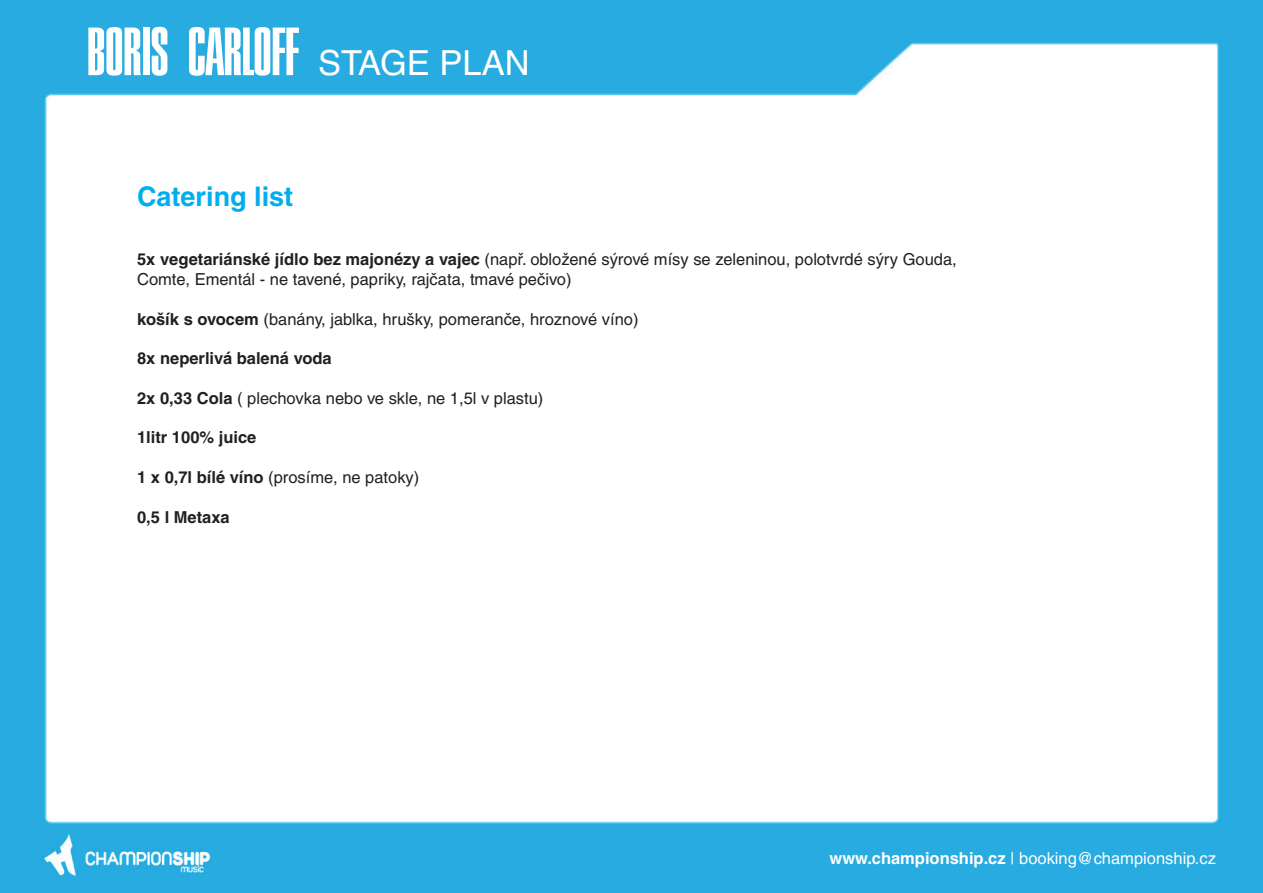
<style>
.page{position:relative;width:1263px;height:893px;background:#fff}
.page>*{position:absolute;margin:0;border:0;box-sizing:border-box;transform-origin:0 0}
.t1{font:66px "Plakette CE";color:#fff}
.t2{font:700 27px "Helvetica CE";color:#00aeef}
.t3{font:16.5px/19.8px "Helvetica CE";color:#231f20}
.t4{font:700 16.5px "Helvetica CE";color:#231f20}
.t5{font:16.5px "Helvetica CE";color:#fff}
.s1{font-family:"Helvetica CE";font-size:34.5px}
.s2{font-weight:700}
</style>
<div class="page">
<img style="left:0;top:0;width:1263px;height:893px">
<h1 class="t1" style="left:87px;top:15px;width:444px">BORIS CARLOFF <span class="s1">STAGE PLAN</span></h1>
<h2 class="t2" style="left:137px;top:181px;width:158px">Catering list</h2>
<p class="t3" style="left:137px;top:250px;width:821px"><span class="s2">5x vegetariánské jídlo bez majonézy a vajec</span> (např. obložené sýrové mísy se zeleninou, polotvrdé sýry Gouda,<br>Comte, Ementál - ne tavené, papriky, rajčata, tmavé pečivo)</p>
<p class="t3" style="left:137px;top:309px;width:503px"><span class="s2">košík s ovocem</span> (banány, jablka, hrušky, pomeranče, hroznové víno)</p>
<p class="t4" style="left:137px;top:349px;width:196px">8x neperlivá balená voda</p>
<p class="t3" style="left:137px;top:388px;width:408px"><span class="s2">2x 0,33 Cola</span> ( plechovka nebo ve skle, ne 1,5l v plastu)</p>
<p class="t4" style="left:137px;top:428px;width:121px">1litr 100% juice</p>
<p class="t3" style="left:137px;top:467px;width:284px"><span class="s2">1 x 0,7l bílé víno</span> (prosíme, ne patoky)</p>
<p class="t4" style="left:137px;top:507px;width:94px">0,5 l Metaxa</p>
<p class="t5" style="left:829px;top:849px;width:388px"><span class="s2">www.championship.cz</span> | booking@championship.cz</p>
</div>
